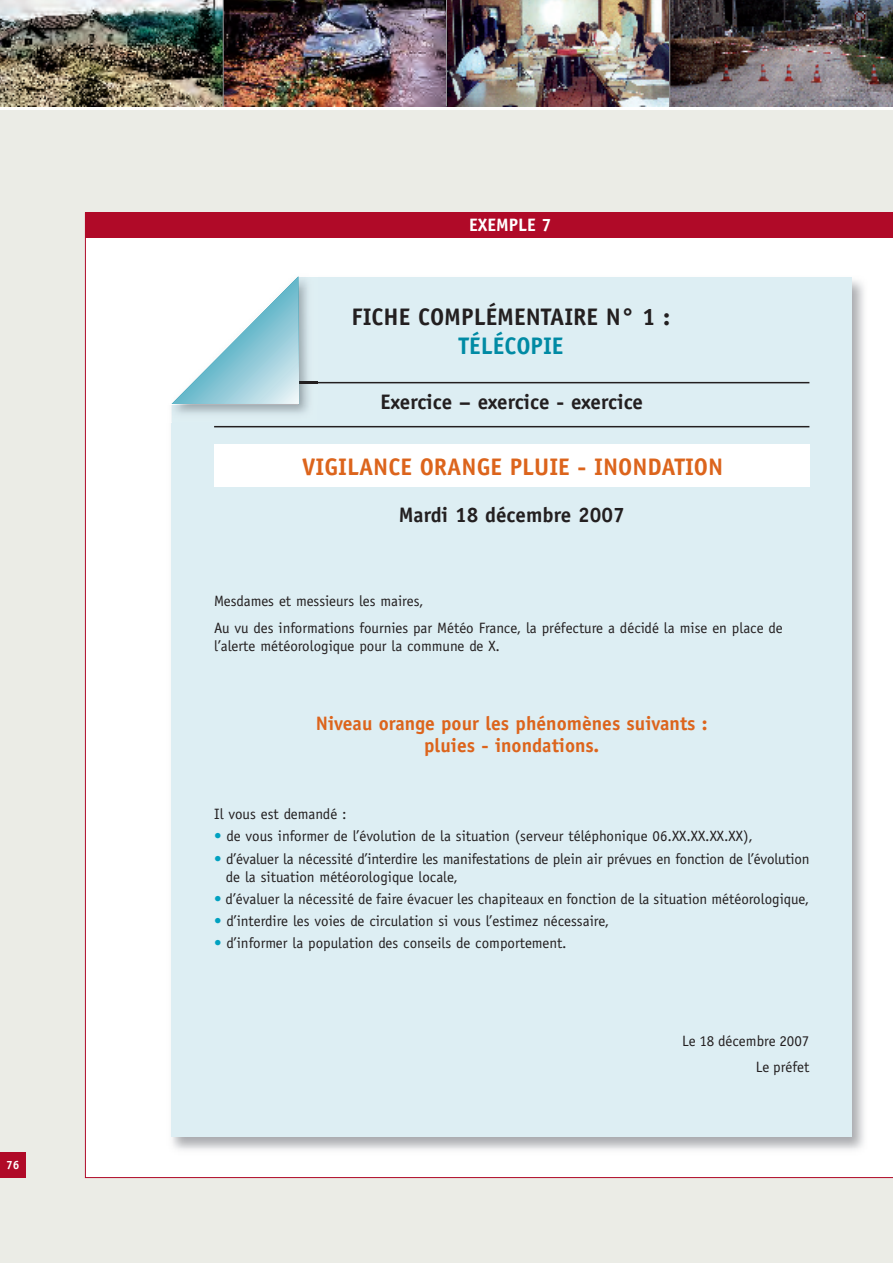
<style>
.page{position:relative;width:893px;height:1263px;background:#fff}
.page>*{position:absolute;margin:0;border:0;box-sizing:border-box;transform-origin:0 0}
.t1{font:700 24px "Officina Sans";color:#dc641c}
.t2{font:700 24px "Officina Sans";color:#231f20}
.t3{font:700 24px "Officina Sans";color:#008aa4}
.t4{font:700 21px "Officina Sans";color:#231f20}
.t5{font:700 19.5px/22.5px "Officina Sans";color:#dc641c;text-align:center}
.t6{font:700 18px "Officina Sans";color:#fff}
.t7{font:15px/26.5px "Officina Sans";color:#231f20}
.t8{font:700 12px "Officina Sans";color:#fff}
.s1{color:#00a1c0}
</style>
<div class="page">
<div style="left:0;top:111px;width:893px;height:1152px;background:#ebece6"></div>
<div style="left:85px;top:238px;width:808px;height:940px;background:#fff"></div>
<div style="left:85px;top:213px;width:808px;height:25px;background:#b00a28"></div>
<img style="left:0;top:0;width:223px;height:106px">
<img style="left:224px;top:0;width:222px;height:106px">
<img style="left:447px;top:0;width:222px;height:106px">
<img style="left:670px;top:0;width:223px;height:106px">
<hr style="left:223px;top:0;width:1px;height:106px;background:#939598">
<hr style="left:446px;top:0;width:1px;height:106px;background:#939598">
<hr style="left:669px;top:0;width:1px;height:106px;background:#939598">
<div style="left:0;top:1152px;width:26px;height:26px;background:#b00a28"></div>
<img style="left:165px;top:271px;width:706px;height:885px">
<div style="left:172px;top:278px;width:680px;height:859px;background:#ddeef3"></div>
<hr style="left:214px;top:382px;width:595px;height:1px;background:#231f20">
<hr style="left:214px;top:426px;width:595px;height:1px;background:#231f20">
<div style="left:214px;top:444px;width:595px;height:43px;background:#fff"></div>
<div style="left:158px;top:268px;width:140px;height:137px;background:#fff"></div>
<svg style="left:163px;top:405px;width:2px;height:17px"></svg>
<img style="left:298px;top:268px;width:20px;height:3px">
<img style="left:298px;top:271px;width:20px;height:134px">
<svg style="left:172px;top:276px;width:146px;height:128px"></svg>
<p class="t8" style="left:6px;top:1160px;width:15px">76</p>
<p class="t6" style="left:469px;top:218px;width:84px">EXEMPLE 7</p>
<h1 class="t2" style="left:352px;top:308px;width:320px">FICHE COMPLÉMENTAIRE N° 1 :</h1>
<h1 class="t3" style="left:459px;top:337px;width:106px">TÉLÉCOPIE</h1>
<h2 class="t4" style="left:380px;top:394px;width:264px">Exercice – exercice - exercice</h2>
<h1 class="t1" style="left:302px;top:457px;width:423px">VIGILANCE ORANGE PLUIE - INONDATION</h1>
<h2 class="t4" style="left:399px;top:507px;width:227px">Mardi 18 décembre 2007</h2>
<p class="t7" style="left:214px;top:589px;width:570px">Mesdames et messieurs les maires,<br>Au vu des informations fournies par Météo France, la préfecture a décidé la mise en place de</p>
<p class="t7" style="left:214px;top:634px;width:287px">l’alerte météorologique pour la commune de X.</p>
<h3 class="t5" style="left:316px;top:713px;width:393px">Niveau orange pour les phénomènes suivants : pluies - inondations.</h3>
<p class="t7" style="left:214px;top:802px;width:134px">Il vous est demandé :</p>
<p class="t7" style="left:214px;top:824px;width:540px"><span class="s1">•</span> de vous informer de l’évolution de la situation (serveur téléphonique 06.XX.XX.XX.XX),</p>
<p class="t7" style="left:226px;top:851px;width:585px;line-height:18px;text-indent:-12px"><span class="s1">•</span> d’évaluer la nécessité d’interdire les manifestations de plein air prévues en fonction de l’évolution de la situation météorologique locale,</p>
<p class="t7" style="left:214px;top:887px;width:597px"><span class="s1">•</span> d’évaluer la nécessité de faire évacuer les chapiteaux en fonction de la situation météorologique,</p>
<p class="t7" style="left:214px;top:909px;width:397px"><span class="s1">•</span> d’interdire les voies de circulation si vous l’estimez nécessaire,</p>
<p class="t7" style="left:214px;top:931px;width:354px"><span class="s1">•</span> d’informer la population des conseils de comportement.</p>
<p class="t7" style="left:682px;top:1029px;width:129px;text-align:right">Le 18 décembre 2007<br>Le préfet</p>
</div>
